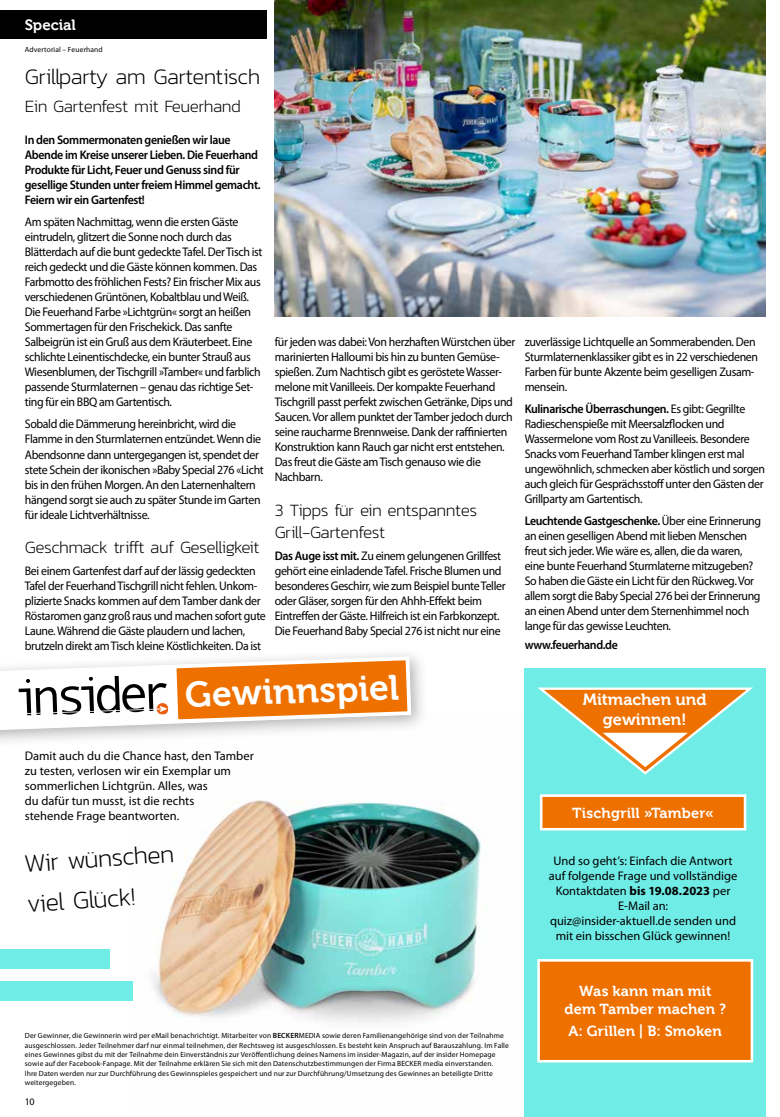
<style>
.page{position:relative;width:780px;height:1117px;background:#fff}
.page>*{position:absolute;margin:0;border:0;box-sizing:border-box;transform-origin:0 0}
.t1{font:35.62px "Museo 700";color:#fff}
.t2{font:200 25.75px/40.4px "Kanit";color:#000}
.t3{font:200 22.5px "Kanit";letter-spacing:-.03em;color:#000}
.t4{font:200 17.5px/22.5px "Kanit";letter-spacing:-.03em;color:#000}
.t5{font:16.38px/19.6px "Museo 700";letter-spacing:-.005em;color:#fff;text-align:center}
.t6{font:15px "Museo 700";color:#fff}
.t7{font:14.62px/17.5px "Museo 700";letter-spacing:.01em;color:#fff;text-align:center}
.t8{font:12.5px/15px "Myriad Pro";letter-spacing:-.03em;color:#000;scale:.95 1}
.t9{font:12.5px/15px "Myriad Pro";color:#000;text-align:center}
.t10{font:600 12.5px/15px "Myriad Pro";letter-spacing:-.03em;color:#000;scale:.95 1}
.t11{font:10px "Myriad Pro";color:#000}
.t12{font:7.5px/9.4px "Myriad Pro";letter-spacing:.015em;color:#000}
.s1{font-weight:600}
.s2{font-weight:700}
</style>
<div class="page">
<div style="left:0;top:11px;width:267px;height:28px;background:#000"></div>
<img style="left:128px;top:800px;width:353px;height:223px">
<img style="left:275px;top:0;width:490px;height:317px">
<div style="left:524px;top:668px;width:241px;height:448px;background:#70ece6"></div>
<svg style="left:537px;top:687px;width:216px;height:88px"></svg>
<div style="left:541px;top:795px;width:204px;height:34px;background:#ee7100"></div>
<div style="left:540px;top:794px;width:206px;height:36px;border:3px solid #fff"></div>
<div style="left:538px;top:960px;width:213px;height:100px;background:#ee7100"></div>
<div style="left:537px;top:958px;width:216px;height:104px;border:3px solid #fff"></div>
<div style="left:0;top:647px;width:429px;height:101px;background:#000;opacity:.3"></div>
<svg style="left:0;top:655px;width:412px;height:76px"></svg>
<div style="left:0;top:980px;width:133px;height:19px;background:#70ece6"></div>
<div style="left:0;top:949px;width:110px;height:19px;background:#70ece6"></div>
<p class="t6" style="left:25px;top:17px;width:52px">Special</p>
<p class="t12" style="left:25px;top:44px;width:80px">Advertorial – Feuerhand</p>
<h3 class="t3" style="left:25px;top:61px;width:237px">Grillparty am Gartentisch</h3>
<h3 class="t4" style="left:25px;top:95px;width:218px">Ein Gartenfest mit Feuerhand</h3>
<p class="t10" style="left:25px;top:132px;width:250px">In den Sommermonaten genießen wir laue Abende im Kreise unserer Lieben. Die Feuerhand Produkte für Licht, Feuer und Genuss sind für gesellige Stunden unter freiem Himmel gemacht.<br>Feiern wir ein Gartenfest!</p>
<p class="t8" style="left:25px;top:214px;width:252px">Am späten Nachmittag, wenn die ersten Gäste eintrudeln, glitzert die Sonne noch durch das Blätterdach auf die bunt gedeckte Tafel. Der Tisch ist reich gedeckt und die Gäste können kommen. Das Farbmotto des fröhlichen Fests? Ein frischer Mix aus verschiedenen Grüntönen, Kobaltblau und Weiß.<br>Die Feuerhand Farbe »Lichtgrün« sorgt an heißen Sommertagen für den Frischekick. Das sanfte Salbeigrün ist ein Gruß aus dem Kräuterbeet. Eine schlichte Leinentischdecke, ein bunter Strauß aus Wiesenblumen, der Tischgrill »Tamber« und farblich passende Sturmlaternen – genau das richtige Set&shy;ting für ein BBQ am Gartentisch.</p>
<p class="t8" style="left:25px;top:416px;width:253px">Sobald die Dämmerung hereinbricht, wird die Flamme in den Sturmlaternen entzündet. Wenn die Abendsonne dann untergegangen ist, spendet der stete Schein der ikonischen »Baby Special 276 «Licht bis in den frühen Morgen. An den Laternenhaltern hängend sorgt sie auch zu später Stunde im Garten für ideale Lichtverhältnisse.</p>
<h3 class="t4" style="left:25px;top:536px;width:236px">Geschmack trifft auf Geselligkeit</h3>
<p class="t8" style="left:25px;top:563px;width:255px">Bei einem Gartenfest darf auf der lässig gedeckten Tafel der Feuerhand Tischgrill nicht fehlen. Unkom&shy;plizierte Snacks kommen auf dem Tamber dank der Röstaromen ganz groß raus und machen sofort gute Laune. Während die Gäste plaudern und lachen, brutzeln direkt am Tisch kleine Köstlichkeiten. Da ist</p>
<p class="t8" style="left:275px;top:334px;width:255px">für jeden was dabei: Von herzhaften Würstchen über marinierten Halloumi bis hin zu bunten Gemüse&shy;spießen. Zum Nachtisch gibt es geröstete Wasser&shy;melone mit Vanilleeis. Der kompakte Feuerhand Tischgrill passt perfekt zwischen Getränke, Dips und Saucen. Vor allem punktet der Tamber jedoch durch seine raucharme Brennweise. Dank der raffinierten Konstruktion kann Rauch gar nicht erst entstehen.<br>Das freut die Gäste am Tisch genauso wie die Nachbarn.</p>
<h3 class="t4" style="left:275px;top:498px;width:204px">3 Tipps für ein entspanntes<br>Grill-Gartenfest</h3>
<p class="t8" style="left:275px;top:548px;width:244px"><span class="s1">Das Auge isst mit.</span> Zu einem gelungenen Grillfest gehört eine einladende Tafel. Frische Blumen und besonderes Geschirr, wie zum Beispiel bunte Teller oder Gläser, sorgen für den Ahhh-Effekt beim Eintreffen der Gäste. Hilfreich ist ein Farbkonzept.<br>Die Feuerhand Baby Special 276 ist nicht nur eine</p>
<h1 class="t1" style="left:184px;top:674px;width:216px;rotate:-2deg">Gewinnspiel</h1>
<p class="t9" style="left:25px;top:747px;width:230px;text-align:left">Damit auch du die Chance hast, den Tamber zu testen, verlosen wir ein Exemplar um sommerlichen Lichtgrün. Alles, was<br>du dafür tun musst, ist die rechts<br>stehende Frage beantworten.</p>
<h2 class="t2" style="left:23px;top:843px;width:152px;rotate:-4deg">Wir wünschen viel Glück!</h2>
<p class="t8" style="left:524px;top:334px;width:247px">zuverlässige Lichtquelle an Sommerabenden. Den Sturmlaternenklassiker gibt es in 22 verschiedenen Farben für bunte Akzente beim geselligen Zusam&shy;mensein.</p>
<p class="t8" style="left:524px;top:401px;width:254px"><span class="s1">Kulinarische Überraschungen.</span> Es gibt: Gegrillte Radieschenspieße mit Meersalzflocken und Wassermelone vom Rost zu Vanilleeis. Besondere Snacks vom Feuerhand Tamber klingen erst mal ungewöhnlich, schmecken aber köstlich und sorgen auch gleich für Gesprächsstoff unter den Gästen der Grillparty am Gartentisch.</p>
<p class="t8" style="left:524px;top:513px;width:250px"><span class="s1">Leuchtende Gastgeschenke.</span> Über eine Erinnerung an einen geselligen Abend mit lieben Menschen freut sich jeder. Wie wäre es, allen, die da waren, eine bunte Feuerhand Sturmlaterne mitzugeben?<br>So haben die Gäste ein Licht für den Rückweg. Vor allem sorgt die Baby Special 276 bei der Erinnerung an einen Abend unter dem Sternenhimmel noch lange für das gewisse Leuchten.</p>
<p class="t10" style="left:524px;top:637px;width:100px">www.feuerhand.de</p>
<h3 class="t5" style="left:582px;top:689px;width:125px">Mitmachen und gewinnen!</h3>
<p class="t7" style="left:572px;top:804px;width:143px">Tischgrill »Tamber«</p>
<p class="t9" style="left:549px;top:852px;width:190px">Und so geht’s: Einfach die Antwort auf folgende Frage und vollständige<br>Kontaktdaten <span class="s2">bis 19.08.2023</span> per<br>E-Mail an:<br>quiz@insider-aktuell.de senden und mit ein bisschen Glück gewinnen!</p>
<p class="t12" style="left:25px;top:1030px;width:485px">Der Gewinner, die Gewinnerin wird per eMail benachrichtigt. Mitarbeiter von <span class="s1">BECKER</span>MEDIA sowie deren Familienangehörige sind von der Teilnahme ausgeschlossen. Jeder Teilnehmer darf nur einmal teilnehmen, der Rechtsweg ist ausgeschlossen. Es besteht kein Anspruch auf Barauszahlung. Im Falle eines Gewinnes gibst du mit der Teilnahme dein Einverständnis zur Veröffentlichung deines Namens im insider-Magazin, auf der insider Homepage sowie auf der Facebook-Fanpage. Mit der Teilnahme erklären Sie sich mit den Datenschutzbestimmungen der Firma BECKER media einverstanden.<br>Ihre Daten werden nur zur Durchführung des Gewinnspieles gespeichert und nur zur Durchführung/Umsetzung des Gewinnes an beteiligte Dritte weitergegeben.</p>
<p class="t11" style="left:25px;top:1095px;width:11px">10</p>
<p class="t7" style="left:564px;top:982px;width:163px">Was kann man mit dem Tamber machen ?</p>
<p class="t7" style="left:568px;top:1022px;width:155px">A: Grillen | B: Smoken</p>
</div>
